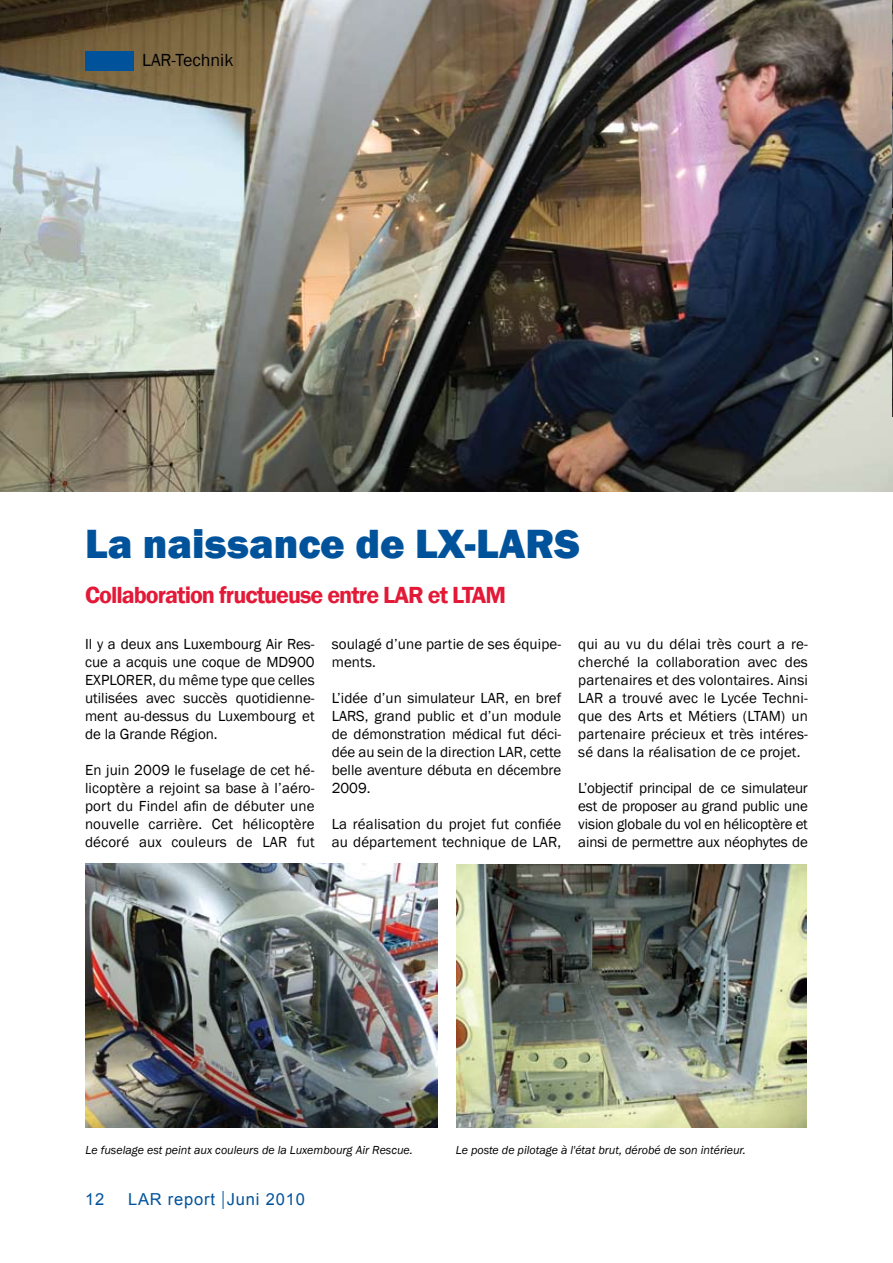
<style>
.page{position:relative;width:893px;height:1263px;background:#fff}
.page>*{position:absolute;margin:0;border:0;box-sizing:border-box;transform-origin:0 0}
.t1{font:800 42px "Franklin Gothic";color:#00539b}
.t2{font:600 24px "Franklin Gothic";letter-spacing:-.04em;color:#e31937}
.t3{font:18px "Franklin Gothic";color:#000}
.t4{font:16.5px "Arial";letter-spacing:.05em;color:#00539b}
.t5{font:15px/18px "Franklin Gothic";letter-spacing:.01em;color:#000;text-align:justify}
.t6{font:italic 12px "Franklin Gothic";color:#000}
</style>
<div class="page">
<img style="left:0;top:0;width:893px;height:491px">
<div style="left:85px;top:51px;width:49px;height:20px;background:#00539b"></div>
<svg style="left:223px;top:1191px;width:1px;height:18px"></svg>
<img style="left:85px;top:864px;width:353px;height:263px">
<img style="left:456px;top:865px;width:351px;height:263px">
<img style="left:892px;top:0;width:1px;height:207px">
<img style="left:892px;top:214px;width:1px;height:203px">
<p class="t3" style="left:142px;top:49px;width:93px">LAR-Technik</p>
<h1 class="t1" style="left:85px;top:516px;width:497px">La naissance de LX-LARS</h1>
<h2 class="t2" style="left:85px;top:580px;width:422px">Collaboration fructueuse entre LAR et LTAM</h2>
<p class="t5" style="left:85px;top:636px;width:231px">Il y a deux ans Luxembourg Air Res&shy;cue a acquis une coque de MD900<br>EXPLORER, du même type que celles utilisées avec succès quotidienne&shy;ment au-dessus du Luxembourg et de la Grande Région.</p>
<p class="t5" style="left:85px;top:762px;width:231px">En juin 2009 le fuselage de cet hé&shy;licoptère a rejoint sa base à l’aéro&shy;port du Findel afin de débuter une nouvelle carrière. Cet hélicoptère décoré aux couleurs de LAR fut</p>
<p class="t5" style="left:332px;top:636px;width:231px">soulagé d’une partie de ses équipe&shy;ments.</p>
<p class="t5" style="left:332px;top:690px;width:231px">L’idée d’un simulateur LAR, en bref LARS, grand public et d’un module de démonstration médical fut déci&shy;dée au sein de la direction LAR, cette belle aventure débuta en décembre 2009.</p>
<p class="t5" style="left:332px;top:816px;width:231px">La réalisation du projet fut confiée au département technique de LAR,</p>
<p class="t5" style="left:578px;top:635px;width:231px">qui au vu du délai très court a re&shy;cherché la collaboration avec des partenaires et des volontaires. Ainsi LAR a trouvé avec le Lycée Techni&shy;que des Arts et Métiers (LTAM) un partenaire précieux et très intéres&shy;sé dans la réalisation de ce projet.</p>
<p class="t5" style="left:578px;top:779px;width:231px">L’objectif principal de ce simulateur est de proposer au grand public une vision globale du vol en hélicoptère et ainsi de permettre aux néophytes de</p>
<p class="t6" style="left:85px;top:1143px;width:329px">Le fuselage est peint aux couleurs de la Luxembourg Air Rescue.</p>
<p class="t6" style="left:456px;top:1143px;width:292px">Le poste de pilotage à l'état brut, dérobé de son intérieur.</p>
<p class="t4" style="left:85px;top:1188px;width:21px">12</p>
<p class="t4" style="left:128px;top:1188px;width:178px">LAR report Juni 2010</p>
</div>
